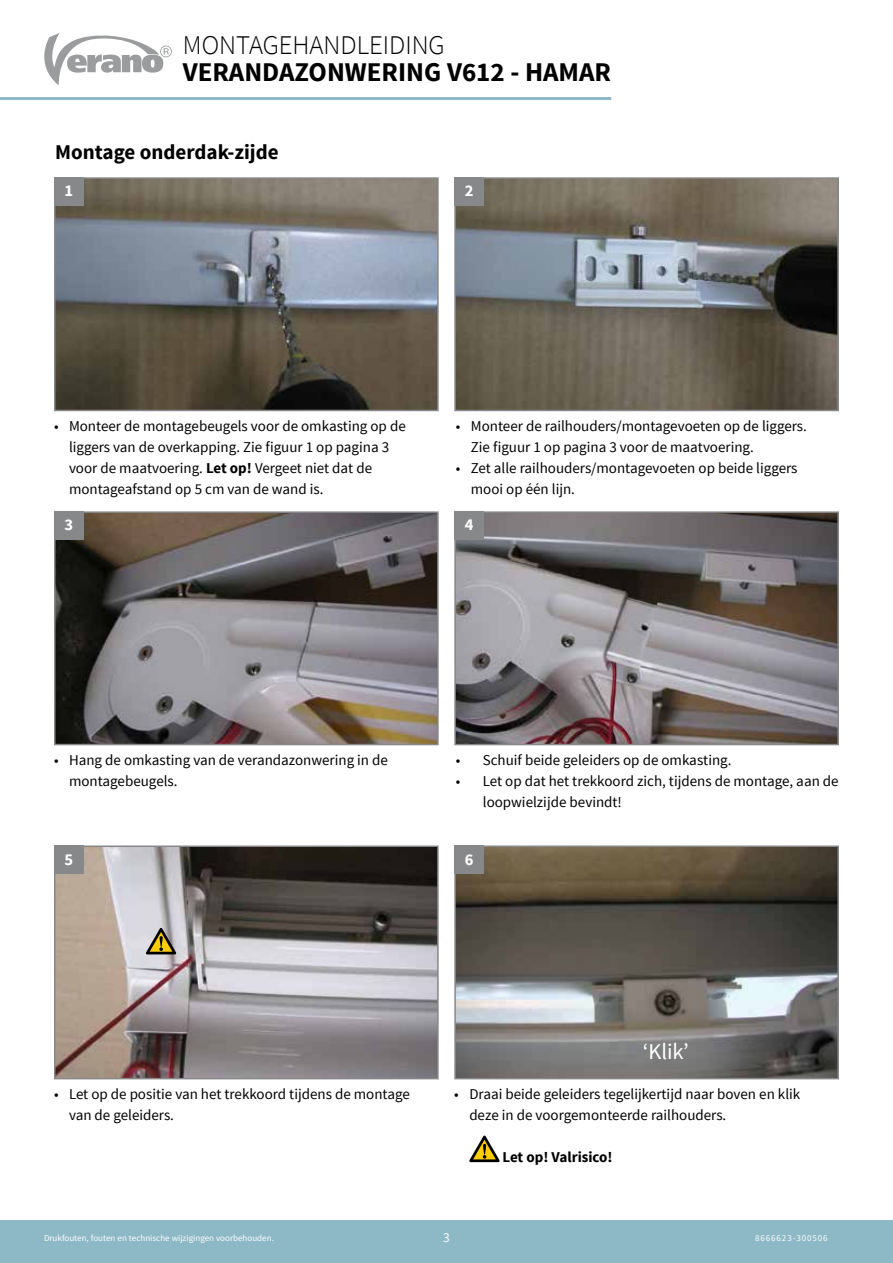
<style>
.page{position:relative;width:893px;height:1263px;background:#fff}
.page>*{position:absolute;margin:0;border:0;box-sizing:border-box;transform-origin:0 0}
.t1{font:700 27px "Source Sans Pro";color:#000}
.t2{font:300 27px "Source Sans Pro";color:#000}
.t3{font:22.5px "Source Sans Pro";color:#fff}
.t4{font:700 21px "Source Sans Pro";color:#000}
.t5{font:700 16.5px "Source Sans Pro";color:#fff}
.t6{font:15px/21px "Source Sans Pro";color:#000}
.t7{font:700 15px "Source Sans Pro";color:#000}
.t8{font:13.5px "Source Sans Pro";color:#fff}
.t9{font:9px "Source Sans Pro";color:#fff}
.t10{font:9px "Source Sans Pro";letter-spacing:.1em;color:#fff}
.s1{font-weight:700}
</style>
<div class="page">
<svg style="left:44px;top:33px;width:128px;height:52px"></svg>
<hr style="left:0;top:97px;width:611px;height:3px;background:#8db8c5">
<div style="left:0;top:1220px;width:893px;height:43px;background:#8db8c5"></div>
<img style="left:57px;top:180px;width:379px;height:228px">
<div style="left:54px;top:177px;width:385px;height:234px;border:2px solid #87888a"></div>
<div style="left:54px;top:177px;width:30px;height:29px;background:#87888a"></div>
<img style="left:457px;top:180px;width:379px;height:228px">
<div style="left:454px;top:177px;width:385px;height:234px;border:2px solid #87888a"></div>
<div style="left:454px;top:177px;width:30px;height:29px;background:#87888a"></div>
<img style="left:57px;top:848px;width:379px;height:228px">
<div style="left:54px;top:845px;width:385px;height:234px;border:2px solid #87888a"></div>
<div style="left:54px;top:845px;width:30px;height:29px;background:#87888a"></div>
<img style="left:457px;top:848px;width:379px;height:228px">
<div style="left:454px;top:845px;width:385px;height:234px;border:2px solid #87888a"></div>
<div style="left:454px;top:845px;width:30px;height:29px;background:#87888a"></div>
<img style="left:457px;top:514px;width:379px;height:228px">
<div style="left:454px;top:511px;width:385px;height:234px;border:2px solid #87888a"></div>
<div style="left:454px;top:511px;width:30px;height:29px;background:#87888a"></div>
<img style="left:57px;top:514px;width:379px;height:228px">
<div style="left:54px;top:511px;width:385px;height:234px;border:2px solid #87888a"></div>
<div style="left:54px;top:511px;width:30px;height:29px;background:#87888a"></div>
<svg style="left:469px;top:1135px;width:31px;height:27px"></svg>
<svg style="left:146px;top:928px;width:30px;height:26px"></svg>
<h1 class="t2" style="left:183px;top:29px;width:263px">MONTAGEHANDLEIDING</h1>
<h1 class="t1" style="left:183px;top:55px;width:430px">VERANDAZONWERING V612 - HAMAR</h1>
<h3 class="t4" style="left:55px;top:139px;width:225px">Montage onderdak-zijde</h3>
<p class="t5" style="left:65px;top:180px;width:10px">1</p>
<p class="t5" style="left:465px;top:180px;width:10px">2</p>
<p class="t6" style="left:69px;top:416px;width:338px;text-indent:-15px">• Monteer de montagebeugels voor de omkasting op de liggers van de overkapping. Zie figuur 1 op pagina 3 voor de maatvoering. <span class="s1">Let op!</span> Vergeet niet dat de montageafstand op 5 cm van de wand is.</p>
<p class="t6" style="left:471px;top:416px;width:338px;text-indent:-15px">• Monteer de railhouders/montagevoeten op de liggers.<br>Zie figuur 1 op pagina 3 voor de maatvoering.</p>
<p class="t6" style="left:471px;top:458px;width:328px;text-indent:-15px">• Zet alle railhouders/montagevoeten op beide liggers mooi op één lijn.</p>
<p class="t5" style="left:65px;top:514px;width:10px">23</p>
<p class="t5" style="left:465px;top:514px;width:10px">4</p>
<p class="t6" style="left:69px;top:750px;width:320px;text-indent:-15px">• Hang de omkasting van de verandazonwering in de montagebeugels.</p>
<p class="t6" style="left:456px;top:750px;width:277px">• Schuif beide geleiders op de omkasting.</p>
<p class="t6" style="left:483px;top:771px;width:357px;text-indent:-27px">• Let op dat het trekkoord zich, tijdens de montage, aan de loopwielzijde bevindt!</p>
<p class="t5" style="left:65px;top:848px;width:10px">5</p>
<p class="t5" style="left:465px;top:848px;width:10px">6</p>
<h2 class="t3" style="left:643px;top:1037px;width:47px">‘Klik’</h2>
<p class="t6" style="left:69px;top:1084px;width:342px;text-indent:-15px">• Let op de positie van het trekkoord tijdens de montage van de geleiders.</p>
<p class="t6" style="left:469px;top:1084px;width:332px;text-indent:-15px">• Draai beide geleiders tegelijkertijd naar boven en klik deze in de voorgemonteerde railhouders.</p>
<p class="t7" style="left:503px;top:1147px;width:112px">Let op! Valrisico!</p>
<p class="t9" style="left:44px;top:1233px;width:231px">Drukfouten, fouten en technische wijzigingen voorbehouden.</p>
<p class="t8" style="left:443px;top:1229px;width:8px">3</p>
<p class="t10" style="left:755px;top:1233px;width:74px">8666623-300506</p>
</div>
